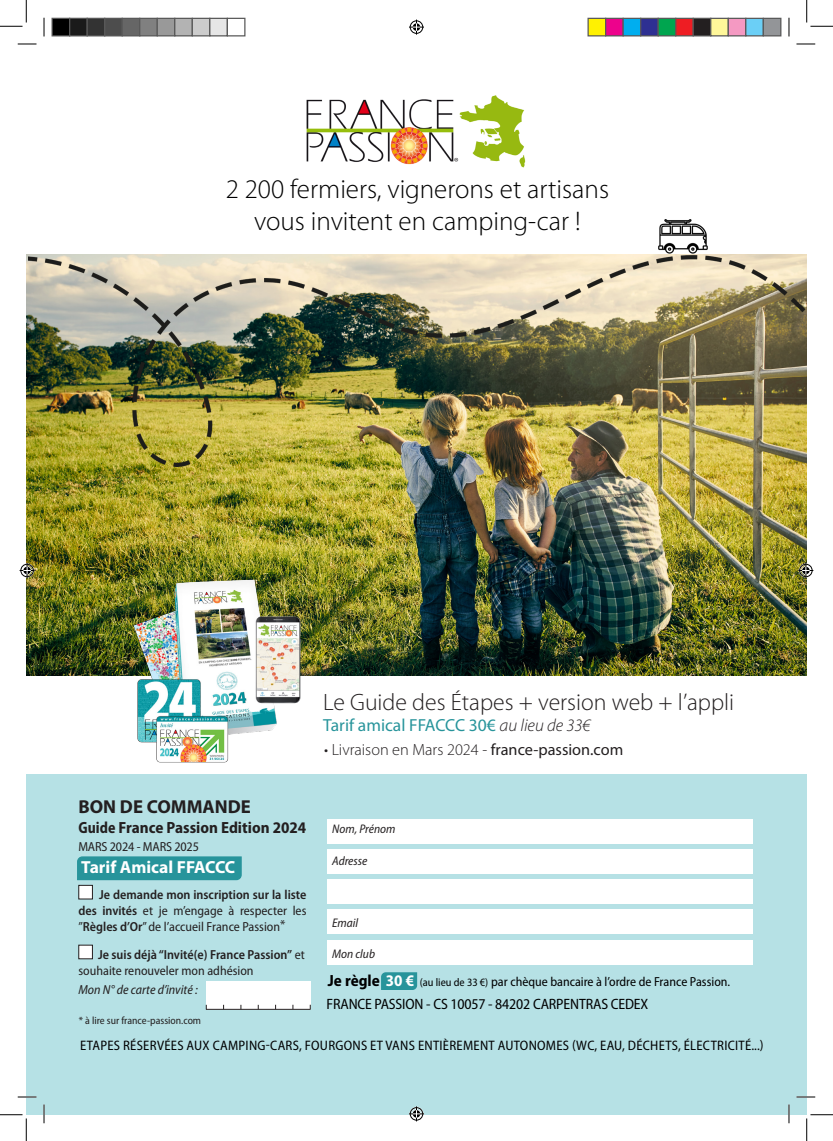
<style>
.page{position:relative;width:833px;height:1141px;background:#fff}
.page>*{position:absolute;margin:0;border:0;box-sizing:border-box;transform-origin:0 0}
.t1{font:300 27px/32.4px "Myriad Pro";color:#000001;text-align:center}
.t2{font:300 23.75px "Myriad Pro";color:#231f20}
.t3{font:700 18.75px "Myriad Pro";color:#231f20}
.t4{font:17.5px "Myriad Pro";color:#27949b}
.t5{font:700 17.5px "Myriad Pro";color:#fff}
.t6{font:300 16.25px "Myriad Pro";color:#231f20}
.t7{font:700 semi-condensed 16.25px "Myriad Pro";color:#231f20;scale:.92 1}
.t8{font:semi-condensed 15px "Myriad Pro";letter-spacing:-.01em;color:#000001}
.t9{font:semi-condensed 13.75px "Myriad Pro";letter-spacing:.02em;color:#000001}
.t10{font:600 semi-condensed 13.12px/15.6px "Myriad Pro";color:#231f20;text-align:justify}
.t11{font:semi-condensed 13.12px "Myriad Pro";color:#000001}
.t12{font:italic semi-condensed 13.12px "Myriad Pro";color:#231f20}
.t13{font:semi-condensed 13.12px "Myriad Pro";letter-spacing:-.01em;color:#231f20}
.t14{font:italic semi-condensed 12.5px "Myriad Pro";color:#231f20}
.t15{font:semi-condensed 10.62px "Myriad Pro";color:#231f20}
.s1{font-weight:400}
.s2{font-weight:300;font-style:italic;color:#231f20}
.s3{font-weight:700;font-size:16.25px}
.s4{font-weight:700;font-size:16.25px;color:#fff}
.s5{font-size:11.25px}
</style>
<div class="page">
<div style="left:26px;top:774px;width:780px;height:340px;background:#b6e1e5"></div>
<div style="left:79px;top:885px;width:13px;height:13px;background:#fff"></div>
<div style="left:78px;top:884px;width:15px;height:15px;border:1px solid #231f20"></div>
<div style="left:79px;top:945px;width:13px;height:13px;background:#fff"></div>
<div style="left:78px;top:944px;width:15px;height:15px;border:1px solid #231f20"></div>
<div style="left:327px;top:818px;width:424px;height:25px;background:#fff"></div>
<div style="left:327px;top:849px;width:424px;height:24px;background:#fff"></div>
<div style="left:327px;top:879px;width:424px;height:24px;background:#fff"></div>
<div style="left:327px;top:909px;width:424px;height:25px;background:#fff"></div>
<div style="left:327px;top:939px;width:424px;height:25px;background:#fff"></div>
<div style="left:206px;top:980px;width:104px;height:29px;background:#fff"></div>
<hr style="left:206px;top:1008px;width:104px;height:1px;background:#231f20">
<svg style="left:381px;top:972px;width:36px;height:17px"></svg>
<div style="left:77px;top:856px;width:165px;height:24px;background:#27949b"></div>
<img style="left:26px;top:255px;width:780px;height:420px">
<img style="left:659px;top:219px;width:48px;height:14px">
<img style="left:306px;top:95px;width:220px;height:73px">
<img style="left:29px;top:233px;width:777px;height:233px">
<img style="left:122px;top:574px;width:182px;height:189px">
<svg style="left:18px;top:43px;width:18px;height:2px"></svg>
<svg style="left:796px;top:43px;width:18px;height:2px"></svg>
<svg style="left:18px;top:1096px;width:18px;height:1px"></svg>
<svg style="left:796px;top:1096px;width:18px;height:1px"></svg>
<svg style="left:43px;top:18px;width:2px;height:18px"></svg>
<svg style="left:43px;top:1104px;width:2px;height:19px"></svg>
<svg style="left:788px;top:18px;width:1px;height:18px"></svg>
<svg style="left:787px;top:1104px;width:2px;height:19px"></svg>
<svg style="left:0;top:0;width:27px;height:27px"></svg>
<svg style="left:0;top:1114px;width:27px;height:26px"></svg>
<svg style="left:806px;top:0;width:26px;height:27px"></svg>
<svg style="left:806px;top:1114px;width:26px;height:26px"></svg>
<svg style="left:409px;top:20px;width:15px;height:15px"></svg>
<svg style="left:409px;top:1106px;width:15px;height:15px"></svg>
<svg style="left:20px;top:563px;width:15px;height:15px"></svg>
<svg style="left:797px;top:563px;width:15px;height:15px"></svg>
<div style="left:52px;top:18px;width:18px;height:18px;background:#000"></div>
<div style="left:51px;top:18px;width:19px;height:18px;border:1px solid #595959"></div>
<div style="left:70px;top:18px;width:17px;height:18px;background:#1a1a1a"></div>
<div style="left:69px;top:18px;width:19px;height:18px;border:1px solid #595959"></div>
<div style="left:87px;top:18px;width:18px;height:18px;background:#333"></div>
<div style="left:86px;top:18px;width:19px;height:18px;border:1px solid #595959"></div>
<div style="left:105px;top:18px;width:17px;height:18px;background:#4d4d4d"></div>
<div style="left:104px;top:18px;width:19px;height:18px;border:1px solid #595959"></div>
<div style="left:122px;top:18px;width:18px;height:18px;background:#666"></div>
<div style="left:121px;top:18px;width:19px;height:18px;border:1px solid #595959"></div>
<div style="left:140px;top:18px;width:17px;height:18px;background:#808080"></div>
<div style="left:139px;top:18px;width:19px;height:18px;border:1px solid #595959"></div>
<div style="left:157px;top:18px;width:18px;height:18px;background:#999"></div>
<div style="left:156px;top:18px;width:19px;height:18px;border:1px solid #595959"></div>
<div style="left:175px;top:18px;width:17px;height:18px;background:#b3b3b3"></div>
<div style="left:174px;top:18px;width:19px;height:18px;border:1px solid #595959"></div>
<div style="left:192px;top:18px;width:18px;height:18px;background:#ccc"></div>
<div style="left:191px;top:18px;width:19px;height:18px;border:1px solid #595959"></div>
<div style="left:210px;top:18px;width:17px;height:18px;background:#e6e6e6"></div>
<div style="left:209px;top:18px;width:19px;height:18px;border:1px solid #595959"></div>
<div style="left:226px;top:18px;width:19px;height:18px;border:1px solid #595959"></div>
<div style="left:587px;top:18px;width:18px;height:18px;background:#fff101"></div>
<div style="left:587px;top:18px;width:19px;height:18px;border:1px solid #595959"></div>
<div style="left:605px;top:18px;width:17px;height:18px;background:#ed028c"></div>
<div style="left:604px;top:18px;width:19px;height:18px;border:1px solid #595959"></div>
<div style="left:622px;top:18px;width:18px;height:18px;background:#00aeef"></div>
<div style="left:622px;top:18px;width:19px;height:18px;border:1px solid #595959"></div>
<div style="left:640px;top:18px;width:17px;height:18px;background:#2e3092"></div>
<div style="left:639px;top:18px;width:19px;height:18px;border:1px solid #595959"></div>
<div style="left:657px;top:18px;width:18px;height:18px;background:#00a54f"></div>
<div style="left:657px;top:18px;width:19px;height:18px;border:1px solid #595959"></div>
<div style="left:675px;top:18px;width:17px;height:18px;background:#ee1d23"></div>
<div style="left:674px;top:18px;width:19px;height:18px;border:1px solid #595959"></div>
<div style="left:692px;top:18px;width:18px;height:18px;background:#231f20"></div>
<div style="left:692px;top:18px;width:19px;height:18px;border:1px solid #595959"></div>
<div style="left:710px;top:18px;width:17px;height:18px;background:#fff79a"></div>
<div style="left:709px;top:18px;width:19px;height:18px;border:1px solid #595959"></div>
<div style="left:727px;top:18px;width:18px;height:18px;background:#f499c2"></div>
<div style="left:727px;top:18px;width:19px;height:18px;border:1px solid #595959"></div>
<div style="left:745px;top:18px;width:17px;height:18px;background:#6bcff6"></div>
<div style="left:744px;top:18px;width:19px;height:18px;border:1px solid #595959"></div>
<div style="left:762px;top:18px;width:18px;height:18px;background:#939598"></div>
<div style="left:762px;top:18px;width:19px;height:18px;border:1px solid #595959"></div>
<p class="t1" style="left:225px;top:172px;width:384px">2 200 fermiers, vignerons et artisans vous invitent en camping-car !</p>
<p class="t3" style="left:78px;top:794px;width:174px">BON DE COMMANDE</p>
<p class="t7" style="left:78px;top:817px;width:249px">Guide France Passion Edition 2024</p>
<p class="t13" style="left:78px;top:838px;width:122px">MARS 2024 - MARS 2025</p>
<p class="t5" style="left:81px;top:855px;width:155px">Tarif Amical FFACCC</p>
<p class="t10" style="left:78px;top:886px;width:229px;text-indent:21px">Je demande mon inscription sur la liste des invités <span class="s1">et je m’engage à respecter les ”</span>Règles d’Or<span class="s1">” de l’accueil France Passion*</span></p>
<p class="t10" style="left:78px;top:946px;width:228px;text-indent:20px">Je suis déjà “Invité(e) France Passion” <span class="s1">et souhaite renouveler mon adhésion</span></p>
<p class="t12" style="left:78px;top:981px;width:121px">Mon N° de carte d’invité :</p>
<p class="t15" style="left:79px;top:1013px;width:124px">* à lire sur france-passion.com</p>
<p class="t2" style="left:323px;top:687px;width:412px">Le Guide des Étapes + version web + l’appli</p>
<p class="t4" style="left:323px;top:714px;width:269px">Tarif amical FFACCC 30€ <span class="s2">au lieu de 33€</span></p>
<p class="t6" style="left:324px;top:739px;width:300px">• Livraison en Mars 2024 - <span class="s1">france-passion.com</span></p>
<p class="t14" style="left:332px;top:821px;width:65px">Nom, Prénom</p>
<p class="t14" style="left:332px;top:852px;width:37px">Adresse</p>
<p class="t14" style="left:332px;top:915px;width:28px">Email</p>
<p class="t14" style="left:332px;top:946px;width:44px">Mon club</p>
<p class="t11" style="left:327px;top:973px;width:403px"><span class="s3">Je règle</span> <span class="s4">30 €</span> <span class="s5">(au lieu de 33 €)</span> par chèque bancaire à l’ordre de France Passion.</p>
<p class="t8" style="left:326px;top:994px;width:323px">FRANCE PASSION - CS 10057 - 84202 CARPENTRAS CEDEX</p>
<p class="t9" style="left:80px;top:1036px;width:684px">ETAPES RÉSERVÉES AUX CAMPING-CARS, FOURGONS ET VANS ENTIÈREMENT AUTONOMES (WC, EAU, DÉCHETS, ÉLECTRICITÉ...)</p>
</div>
